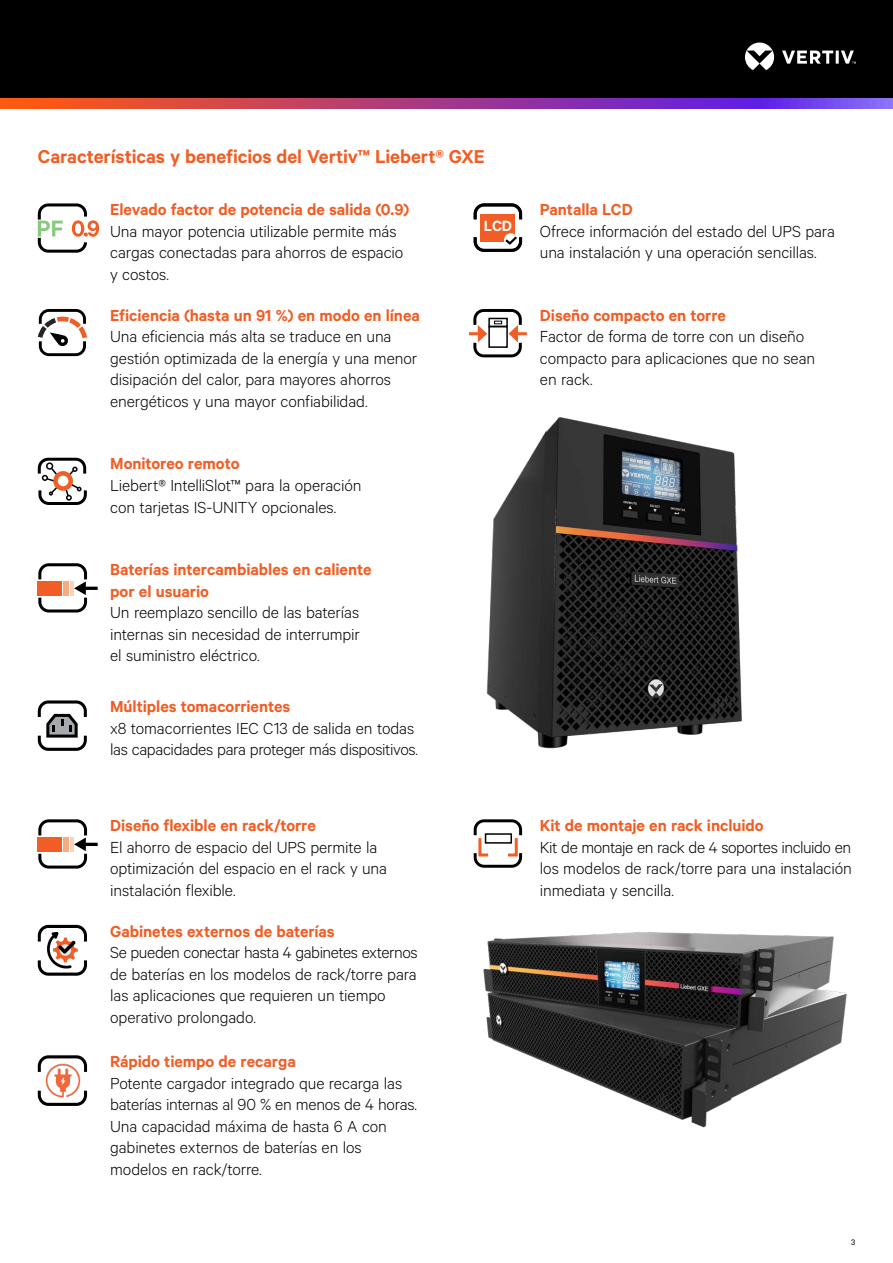
<style>
.page{position:relative;width:893px;height:1263px;background:#fff}
.page>*{position:absolute;margin:0;border:0;box-sizing:border-box;transform-origin:0 0}
.t1{font:600 21px "Calibre";color:#f15d24}
.t2{font:300 18px/21.6px "Calibre";letter-spacing:-.005em;color:#000}
.t3{font:600 18px/21.6px "Calibre";color:#f15d24}
.t4{font:600 16.8px "Calibre";color:#fff}
.t5{font:9px "Calibre";color:#000}
</style>
<div class="page">
<div style="left:0;top:0;width:893px;height:108px;background:#000"></div>
<svg style="left:745px;top:43px;width:111px;height:27px"></svg>
<svg style="left:0;top:98px;width:893px;height:11px;background:#a83e89"></svg>
<svg style="left:38px;top:203px;width:61px;height:50px"></svg>
<img style="left:486px;top:417px;width:256px;height:332px">
<svg style="left:474px;top:819px;width:48px;height:49px"></svg>
<svg style="left:474px;top:203px;width:48px;height:16px"></svg>
<div style="left:480px;top:214px;width:35px;height:27px;background:#f15d24"></div>
<svg style="left:474px;top:234px;width:48px;height:18px"></svg>
<svg style="left:38px;top:458px;width:49px;height:47px"></svg>
<div style="left:53px;top:471px;width:20px;height:20px;border:4px solid #f15d24;border-radius:50%"></div>
<svg style="left:469px;top:309px;width:58px;height:48px"></svg>
<svg style="left:38px;top:1091px;width:49px;height:15px"></svg>
<svg style="left:38px;top:1055px;width:49px;height:17px"></svg>
<img style="left:43px;top:1060px;width:40px;height:41px">
<img style="left:483px;top:932px;width:364px;height:196px">
<svg style="left:38px;top:700px;width:49px;height:51px"></svg>
<svg style="left:38px;top:925px;width:49px;height:51px"></svg>
<svg style="left:38px;top:309px;width:49px;height:47px"></svg>
<svg style="left:38px;top:563px;width:60px;height:49px"></svg>
<div style="left:38px;top:581px;width:24px;height:15px;background:#f15d24"></div>
<div style="left:63px;top:581px;width:6px;height:15px;background:#f9ab80"></div>
<hr style="left:70px;top:581px;width:3px;height:15px;background:#fdd2b9">
<svg style="left:38px;top:819px;width:60px;height:49px"></svg>
<div style="left:38px;top:837px;width:24px;height:15px;background:#f15d24"></div>
<div style="left:63px;top:837px;width:6px;height:15px;background:#f9ab80"></div>
<hr style="left:70px;top:837px;width:3px;height:15px;background:#fdd2b9">
<p class="t1" style="left:38px;top:144px;width:448px">Características y beneficios del Vertiv™ Liebert® GXE</p>
<p class="t3" style="left:110px;top:198px;width:301px">Elevado factor de potencia de salida (0.9)</p>
<p class="t2" style="left:110px;top:220px;width:295px">Una mayor potencia utilizable permite más cargas conectadas para ahorros de espacio y costos.</p>
<p class="t4" style="left:484px;top:215px;width:30px">LCD</p>
<p class="t3" style="left:110px;top:304px;width:311px">Eficiencia (hasta un 91 %) en modo en línea</p>
<p class="t2" style="left:110px;top:325px;width:309px">Una eficiencia más alta se traduce en una gestión optimizada de la energía y una menor disipación del calor, para mayores ahorros energéticos y una mayor confiabilidad.</p>
<p class="t3" style="left:110px;top:452px;width:131px">Monitoreo remoto</p>
<p class="t2" style="left:110px;top:474px;width:253px">Liebert® IntelliSlot™ para la operación con tarjetas IS-UNITY opcionales.</p>
<p class="t3" style="left:110px;top:558px;width:263px">Baterías intercambiables en caliente por el usuario</p>
<p class="t2" style="left:110px;top:601px;width:251px;text-align:justify">Un reemplazo sencillo de las baterías internas sin necesidad de interrumpir el suministro eléctrico.</p>
<p class="t3" style="left:110px;top:695px;width:182px">Múltiples tomacorrientes</p>
<p class="t2" style="left:110px;top:716px;width:309px">x8 tomacorrientes IEC C13 de salida en todas las capacidades para proteger más dispositivos.</p>
<p class="t3" style="left:110px;top:814px;width:207px">Diseño flexible en rack/torre</p>
<p class="t2" style="left:110px;top:835px;width:278px">El ahorro de espacio del UPS permite la optimización del espacio en el rack y una instalación flexible.</p>
<p class="t3" style="left:110px;top:920px;width:226px">Gabinetes externos de baterías</p>
<p class="t2" style="left:110px;top:941px;width:309px">Se pueden conectar hasta 4 gabinetes externos de baterías en los modelos de rack/torre para las aplicaciones que requieren un tiempo operativo prolongado.</p>
<p class="t3" style="left:110px;top:1050px;width:187px">Rápido tiempo de recarga</p>
<p class="t2" style="left:110px;top:1071px;width:308px">Potente cargador integrado que recarga las baterías internas al 90 % en menos de 4 horas.<br>Una capacidad máxima de hasta 6 A con gabinetes externos de baterías en los modelos en rack/torre.</p>
<p class="t3" style="left:540px;top:198px;width:94px">Pantalla LCD</p>
<p class="t2" style="left:540px;top:220px;width:297px">Ofrece información del estado del UPS para una instalación y una operación sencillas.</p>
<p class="t3" style="left:540px;top:304px;width:188px">Diseño compacto en torre</p>
<p class="t2" style="left:540px;top:325px;width:277px">Factor de forma de torre con un diseño compacto para aplicaciones que no sean en rack.</p>
<p class="t3" style="left:540px;top:814px;width:225px">Kit de montaje en rack incluido</p>
<p class="t2" style="left:540px;top:835px;width:313px;text-align:justify">Kit de montaje en rack de 4 soportes incluido en los modelos de rack/torre para una instalación inmediata y sencilla.</p>
<p class="t5" style="left:851px;top:1236px;width:6px">3</p>
</div>
